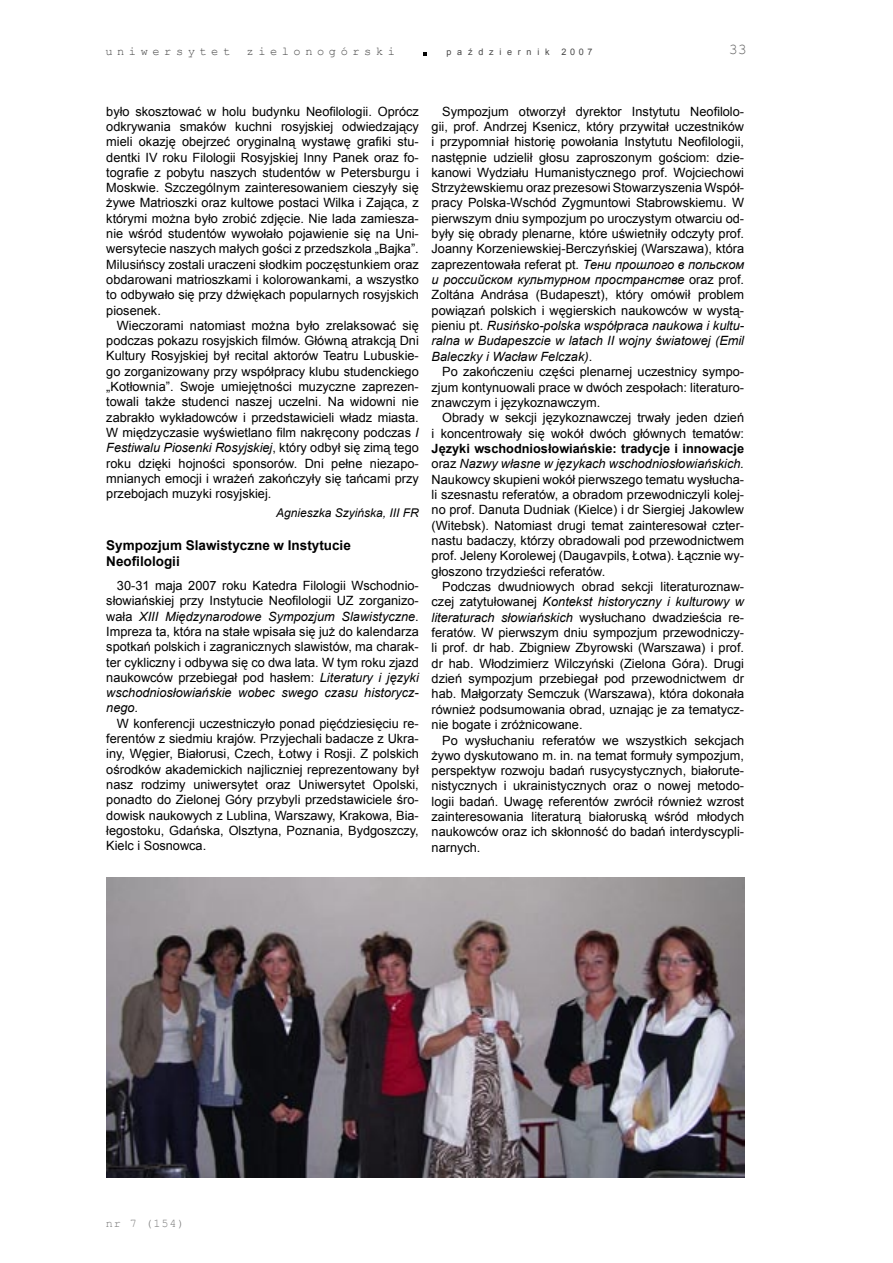
<style>
.page{position:relative;width:893px;height:1263px;background:#fff}
.page>*{position:absolute;margin:0;border:0;box-sizing:border-box;transform-origin:0 0}
.t1{font:15px "Courier New";color:#636363}
.t2{font:700 13.5px/16.2px "Arial";color:#000}
.t3{font:12.75px/15.3px "Arial";color:#000;text-align:justify}
.t4{font:12px "Courier New";letter-spacing:.38em;color:#484848}
.t5{font:italic 12px "Arial";color:#000}
.t6{font:11.85px "Courier New";color:#7c7c7c}
.t7{font:9px "Arial";letter-spacing:.64em;color:#484848}
.s1{font-style:italic}
.s2{font-weight:700}
</style>
<div class="page">
<svg style="left:423px;top:52px;width:4px;height:3px"></svg>
<img style="left:106px;top:878px;width:638px;height:300px">
<p class="t4" style="left:105px;top:44px;width:126px">uniwersytet</p>
<p class="t4" style="left:247px;top:44px;width:150px">zielonogórski</p>
<p class="t7" style="left:447px;top:46px;width:105px">październik</p>
<p class="t7" style="left:562px;top:46px;width:32px">2007</p>
<p class="t1" style="left:729px;top:40px;width:19px">33</p>
<p class="t3" style="left:106px;top:104px;width:314px">było skosztować w holu budynku Neofilologii. Oprócz odkrywania smaków kuchni rosyjskiej odwiedzający mieli okazję obejrzeć oryginalną wystawę grafiki stu&shy;dentki IV roku Filologii Rosyjskiej Inny Panek oraz fo&shy;tografie z pobytu naszych studentów w Petersburgu i Moskwie. Szczególnym zainteresowaniem cieszyły się żywe Matrioszki oraz kultowe postaci Wilka i Zająca, z którymi można było zrobić zdjęcie. Nie lada zamiesza&shy;nie wśród studentów wywołało pojawienie się na Uni&shy;wersytecie naszych małych gości z przedszkola „Bajka”.<br>Milusińscy zostali uraczeni słodkim poczęstunkiem oraz obdarowani matrioszkami i kolorowankami, a wszystko to odbywało się przy dźwiękach popularnych rosyjskich piosenek.</p>
<p class="t3" style="left:106px;top:318px;width:314px;text-indent:11px">Wieczorami natomiast można było zrelaksować się podczas pokazu rosyjskich filmów. Główną atrakcją Dni Kultury Rosyjskiej był recital aktorów Teatru Lubuskie&shy;go zorganizowany przy współpracy klubu studenckiego „Kotłownia”. Swoje umiejętności muzyczne zaprezen&shy;towali także studenci naszej uczelni. Na widowni nie zabrakło wykładowców i przedstawicieli władz miasta.<br>W międzyczasie wyświetlano film nakręcony podczas <span class="s1">I Festiwalu Piosenki Rosyjskiej</span>, który odbył się zimą tego roku dzięki hojności sponsorów. Dni pełne niezapo&shy;mnianych emocji i wrażeń zakończyły się tańcami przy przebojach muzyki rosyjskiej.</p>
<p class="t5" style="left:276px;top:505px;width:144px">Agnieszka Szyińska, III FR</p>
<p class="t2" style="left:106px;top:538px;width:246px">Sympozjum Slawistyczne w Instytucie<br>Neofilologii</p>
<p class="t3" style="left:106px;top:578px;width:314px;text-indent:11px">30-31 maja 2007 roku Katedra Filologii Wschodnio&shy;słowiańskiej przy Instytucie Neofilologii UZ zorganizo&shy;wała <span class="s1">XIII Międzynarodowe Sympozjum Slawistyczne</span>.<br>Impreza ta, która na stałe wpisała się już do kalendarza spotkań polskich i zagranicznych slawistów, ma charak&shy;ter cykliczny i odbywa się co dwa lata. W tym roku zjazd naukowców przebiegał pod hasłem: <span class="s1">Literatury i języki wschodniosłowiańskie wobec swego czasu historycz&shy;nego.</span></p>
<p class="t3" style="left:106px;top:716px;width:314px;text-indent:11px">W konferencji uczestniczyło ponad pięćdziesięciu re&shy;ferentów z siedmiu krajów. Przyjechali badacze z Ukra&shy;iny, Węgier, Białorusi, Czech, Łotwy i Rosji. Z polskich ośrodków akademickich najliczniej reprezentowany był nasz rodzimy uniwersytet oraz Uniwersytet Opolski, ponadto do Zielonej Góry przybyli przedstawiciele śro&shy;dowisk naukowych z Lublina, Warszawy, Krakowa, Bia&shy;łegostoku, Gdańska, Olsztyna, Poznania, Bydgoszczy, Kielc i Sosnowca.</p>
<p class="t3" style="left:432px;top:104px;width:314px;text-indent:11px">Sympozjum otworzył dyrektor Instytutu Neofilolo&shy;gii, prof. Andrzej Ksenicz, który przywitał uczestników i przypomniał historię powołania Instytutu Neofilologii, następnie udzielił głosu zaproszonym gościom: dzie&shy;kanowi Wydziału Humanistycznego prof. Wojciechowi Strzyżewskiemu oraz prezesowi Stowarzyszenia Współ&shy;pracy Polska-Wschód Zygmuntowi Stabrowskiemu. W pierwszym dniu sympozjum po uroczystym otwarciu od&shy;były się obrady plenarne, które uświetniły odczyty prof.<br>Joanny Korzeniewskiej-Berczyńskiej (Warszawa), która zaprezentowała referat pt. <span class="s1">Тени прошлого в польском и российском культурном пространстве</span> oraz prof.<br>Zoltána Andrása (Budapeszt), który omówił problem powiązań polskich i węgierskich naukowców w wystą&shy;pieniu pt. <span class="s1">Rusińsko-polska współpraca naukowa i kultu&shy;ralna w Budapeszcie w latach II wojny światowej (Emil Baleczky i Wacław Felczak)</span>.</p>
<p class="t3" style="left:432px;top:364px;width:314px;text-indent:11px">Po zakończeniu części plenarnej uczestnicy sympo&shy;zjum kontynuowali prace w dwóch zespołach: literaturo&shy;znawczym i językoznawczym.</p>
<p class="t3" style="left:432px;top:410px;width:314px;text-align:right">Obrady w sekcji językoznawczej trwały jeden dzień<br>i koncentrowały się wokół dwóch głównych tematów:</p>
<p class="t3" style="left:432px;top:441px;width:314px"><span class="s2">Języki wschodniosłowiańskie: tradycje i innowacje </span>oraz <span class="s1">Nazwy własne w językach wschodniosłowiańskich.<br></span>Naukowcy skupieni wokół pierwszego tematu wysłucha&shy;li szesnastu referatów, a obradom przewodniczyli kolej&shy;no prof. Danuta Dudniak (Kielce) i dr Siergiej Jakowlew (Witebsk). Natomiast drugi temat zainteresował czter&shy;nastu badaczy, którzy obradowali pod przewodnictwem prof. Jeleny Korolewej (Daugavpils, Łotwa). Łącznie wy&shy;głoszono trzydzieści referatów.</p>
<p class="t3" style="left:432px;top:579px;width:314px;text-indent:11px">Podczas dwudniowych obrad sekcji literaturoznaw&shy;czej zatytułowanej <span class="s1">Kontekst historyczny i kulturowy w literaturach słowiańskich</span> wysłuchano dwadzieścia re&shy;feratów. W pierwszym dniu sympozjum przewodniczy&shy;li prof. dr hab. Zbigniew Zbyrowski (Warszawa) i prof. dr hab. Włodzimierz Wilczyński (Zielona Góra). Drugi dzień sympozjum przebiegał pod przewodnictwem dr hab. Małgorzaty Semczuk (Warszawa), która dokonała również podsumowania obrad, uznając je za tematycz&shy;nie bogate i zróżnicowane.</p>
<p class="t3" style="left:432px;top:732px;width:314px;text-indent:11px">Po wysłuchaniu referatów we wszystkich sekcjach żywo dyskutowano m. in. na temat formuły sympozjum, perspektyw rozwoju badań rusycystycznych, białorute&shy;nistycznych i ukrainistycznych oraz o nowej metodo&shy;logii badań. Uwagę referentów zwrócił również wzrost zainteresowania literaturą białoruską wśród młodych naukowców oraz ich skłonność do badań interdyscypli&shy;narnych.</p>
<p class="t6" style="left:106px;top:1216px;width:80px">nr 7 (154)</p>
</div>
